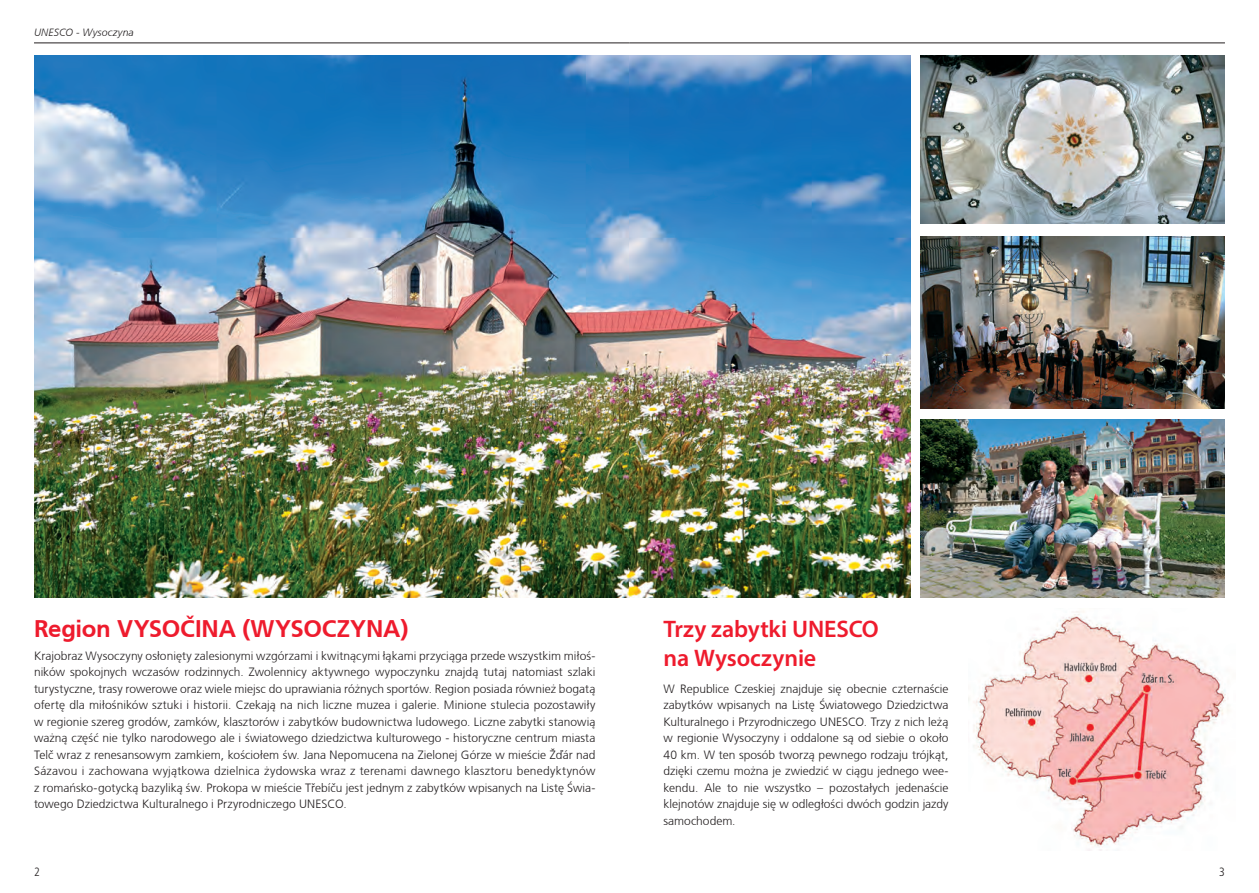
<style>
.page{position:relative;width:1259px;height:893px;background:#fff}
.page>*{position:absolute;margin:0;border:0;box-sizing:border-box;transform-origin:0 0}
.t1{font:600 24px/28.8px "Myriad Pro";letter-spacing:-.005em;color:#ee1b2d}
.t2{font:700 24px "Frutiger CE";letter-spacing:-.01em;color:#ee1b2d}
.t3{font:300 12px/16.5px "Frutiger CE";color:#231f20;text-align:justify}
.t4{font:300 condensed 12px "Frutiger LT Pro";color:#231f20}
.t5{font:italic 300 10.5px "Frutiger CE";letter-spacing:.025em;color:#231f20}
</style>
<div class="page">
<hr style="left:34px;top:43px;width:595px;height:1px;background:#231f20">
<img style="left:34px;top:55px;width:876px;height:542px">
<hr style="left:629px;top:43px;width:596px;height:1px;background:#231f20">
<img style="left:969px;top:611px;width:261px;height:240px">
<img style="left:921px;top:236px;width:304px;height:172px">
<img style="left:921px;top:420px;width:304px;height:177px">
<img style="left:921px;top:55px;width:304px;height:168px">
<p class="t5" style="left:34px;top:26px;width:101px">UNESCO - Wysoczyna</p>
<h1 class="t2" style="left:34px;top:614px;width:376px">Region VYSOČINA (WYSOCZYNA)</h1>
<p class="t3" style="left:34px;top:647px;width:563px">Krajobraz Wysoczyny osłonięty zalesionymi wzgórzami i kwitnącymi łąkami przyciąga przede wszystkim miłoś&shy;ników spokojnych wczasów rodzinnych. Zwolennicy aktywnego wypoczynku znajdą tutaj natomiast szlaki turystyczne, trasy rowerowe oraz wiele miejsc do uprawiania różnych sportów. Region posiada również bogatą ofertę dla miłośników sztuki i historii. Czekają na nich liczne muzea i galerie. Minione stulecia pozostawiły w regionie szereg grodów, zamków, klasztorów i zabytków budownictwa ludowego. Liczne zabytki stanowią ważną część nie tylko narodowego ale i światowego dziedzictwa kulturowego - historyczne centrum miasta Telč wraz z renesansowym zamkiem, kościołem św. Jana Nepomucena na Zielonej Górze w mieście Žďár nad Sázavou i zachowana wyjątkowa dzielnica żydowska wraz z terenami dawnego klasztoru benedyktynów z romańsko-gotycką bazyliką św. Prokopa w mieście Třebíču jest jednym z zabytków wpisanych na Listę Świa&shy;towego Dziedzictwa Kulturalnego i Przyrodniczego UNESCO.</p>
<p class="t4" style="left:34px;top:865px;width:7px">2</p>
<h1 class="t1" style="left:663px;top:614px;width:217px">Trzy zabytki UNESCO na Wysoczynie</h1>
<p class="t3" style="left:663px;top:680px;width:286px">W Republice Czeskiej znajduje się obecnie czternaście zabytków wpisanych na Listę Światowego Dziedzictwa Kulturalnego i Przyrodniczego UNESCO. Trzy z nich leżą w regionie Wysoczyny i oddalone są od siebie o około 40 km. W ten sposób tworzą pewnego rodzaju trójkąt, dzięki czemu można je zwiedzić w ciągu jednego wee&shy;kendu. Ale to nie wszystko – pozostałych jedenaście klejnotów znajduje się w odległości dwóch godzin jazdy samochodem.</p>
<p class="t4" style="left:1219px;top:865px;width:7px">3</p>
</div>
